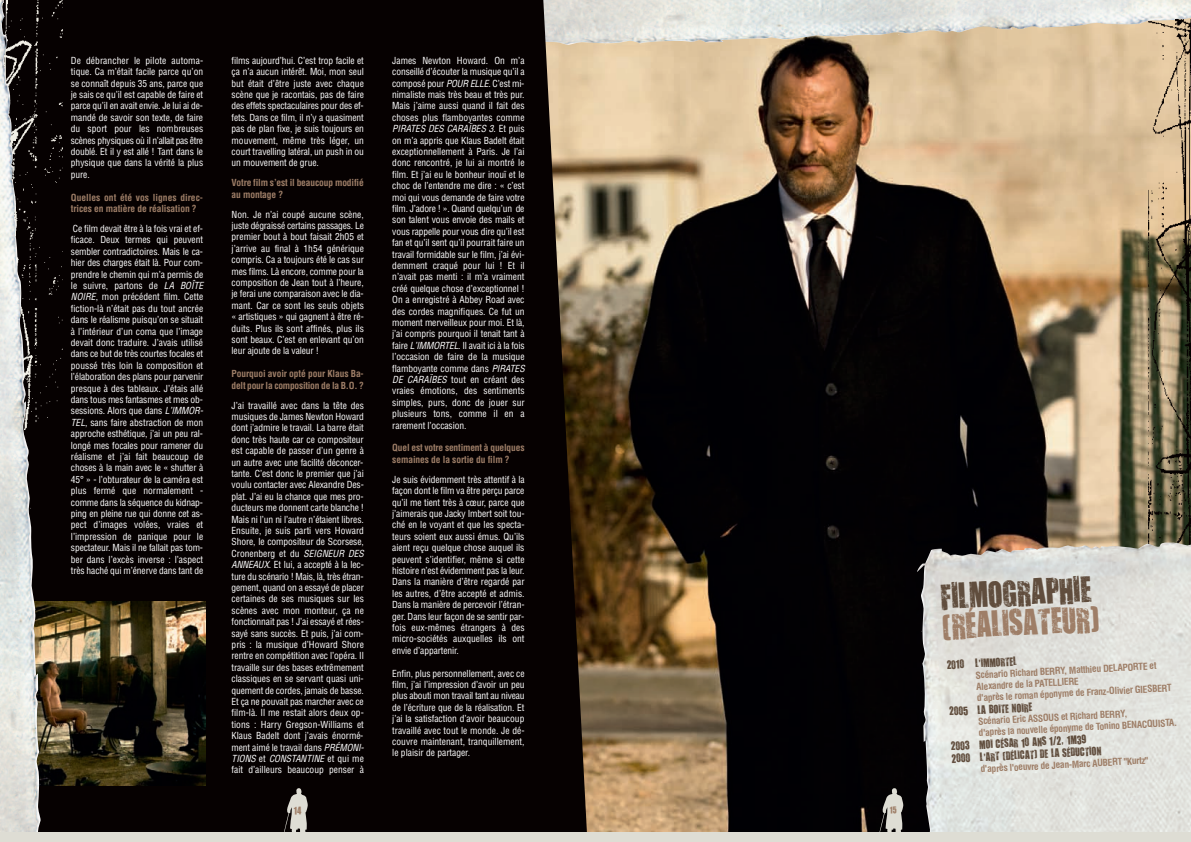
<style>
.page{position:relative;width:1191px;height:842px;background:#fff}
.page>*{position:absolute;margin:0;border:0;box-sizing:border-box;transform-origin:0 0}
.t1{font:30.1px "You Are Loved";color:#9e7e67}
.t2{font:30px "You Are Loved";color:#604d3d}
.t3{font:10px/12.5px "You Are Loved";color:#604d3d}
.t4{font:condensed 9.5px/11.4px "Helvetica";letter-spacing:-.01em;color:#fff;text-align:justify}
.t5{font:700 condensed 9.5px/11.4px "Helvetica";letter-spacing:-.01em;color:#9e7e67}
.t6{font:9px "You Are Loved";color:#9e7e67}
.t7{font:8px "You Are Loved";color:#9e7e67}
.s1{font-style:italic}
</style>
<div class="page">
<img style="left:588px;top:0;width:603px;height:833px">
<div style="left:0;top:0;width:588px;height:833px;background:#060101"></div>
<img style="left:1px;top:0;width:62px;height:430px">
<img style="left:1148px;top:20px;width:43px;height:529px">
<img style="left:963px;top:663px;width:228px;height:170px">
<img style="left:0;top:602px;width:205px;height:183px">
<svg style="left:863px;top:788px;width:60px;height:45px;background:#3f3d3b"></svg>
<svg style="left:267px;top:788px;width:60px;height:45px;background:#3d3937"></svg>
<div style="left:0;top:833px;width:1191px;height:9px;background:#deddd4"></div>
<p class="t4" style="left:71px;top:55px;width:134px">De débrancher le pilote automa&shy;tique. Ca m’était facile parce qu’on se connaît depuis 35 ans, parce que je sais ce qu’il est capable de faire et parce qu’il en avait envie. Je lui ai de&shy;mandé de savoir son texte, de faire du sport pour les nombreuses scènes physiques où il n’allait pas être doublé. Et il y est allé ! Tant dans le physique que dans la vérité la plus pure.</p>
<p class="t5" style="left:71px;top:192px;width:134px">Quelles ont été vos lignes direc&shy;trices en matière de réalisation ?</p>
<p class="t4" style="left:71px;top:223px;width:135px;text-align:left">Ce film devait être à la fois vrai et ef&shy;ficace. Deux termes qui peuvent sembler contradictoires. Mais le ca&shy;hier des charges était là. Pour com&shy;prendre le chemin qui m’a permis de le suivre, partons de <span class="s1">LA BOÎTE NOIRE</span>, mon précédent film. Cette fiction-là n’était pas du tout ancrée dans le réalisme puisqu’on se situait à l’intérieur d’un coma que l’image devait donc traduire. J’avais utilisé dans ce but de très courtes focales et poussé très loin la composition et l’élaboration des plans pour parvenir presque à des tableaux. J’étais allé dans tous mes fantasmes et mes ob&shy;sessions. Alors que dans <span class="s1">L’IMMOR-TEL</span>, sans faire abstraction de mon approche esthétique, j’ai un peu ral&shy;longé mes focales pour ramener du réalisme et j’ai fait beaucoup de choses à la main avec le « shutter à 45° » - l’obturateur de la caméra est plus fermé que normalement - comme dans la séquence du kidnap&shy;ping en pleine rue qui donne cet as&shy;pect d’images volées, vraies et l’impression de panique pour le spectateur. Mais il ne fallait pas tom&shy;ber dans l’excès inverse : l’aspect très haché qui m’énerve dans tant de</p>
<p class="t4" style="left:231px;top:55px;width:134px">films aujourd’hui. C’est trop facile et ça n’a aucun intérêt. Moi, mon seul but était d’être juste avec chaque scène que je racontais, pas de faire des effets spectaculaires pour des ef&shy;fets. Dans ce film, il n’y a quasiment pas de plan fixe, je suis toujours en mouvement, même très léger, un court travelling latéral, un push in ou un mouvement de grue.</p>
<p class="t5" style="left:231px;top:178px;width:134px">Votre film s’est il beaucoup modifié au montage ?</p>
<p class="t4" style="left:231px;top:209px;width:134px">Non. Je n’ai coupé aucune scène, juste dégraissé certains passages. Le premier bout à bout faisait 2h05 et j’arrive au final à 1h54 générique compris. Ca a toujours été le cas sur mes films. Là encore, comme pour la composition de Jean tout à l’heure, je ferai une comparaison avec le dia&shy;mant. Car ce sont les seuls objets « artistiques » qui gagnent à être ré&shy;duits. Plus ils sont affinés, plus ils sont beaux. C’est en enlevant qu’on leur ajoute de la valeur !</p>
<p class="t5" style="left:231px;top:369px;width:134px">Pourquoi avoir opté pour Klaus Ba&shy;delt pour la composition de la B.O. ?</p>
<p class="t4" style="left:231px;top:400px;width:135px;text-align:left">J’ai travaillé avec dans la tête des musiques de James Newton Howard dont j’admire le travail. La barre était donc très haute car ce compositeur est capable de passer d’un genre à un autre avec une facilité déconcer&shy;tante. C’est donc le premier que j’ai voulu contacter avec Alexandre Des&shy;plat. J’ai eu la chance que mes pro&shy;ducteurs me donnent carte blanche !<br>Mais ni l’un ni l’autre n’étaient libres.<br>Ensuite, je suis parti vers Howard Shore, le compositeur de Scorsese, Cronenberg et du <span class="s1">SEIGNEUR DES ANNEAUX</span>. Et lui, a accepté à la lec&shy;ture du scénario ! Mais, là, très étran&shy;gement, quand on a essayé de placer certaines de ses musiques sur les scènes avec mon monteur, ça ne fonctionnait pas ! J’ai essayé et rées&shy;sayé sans succès. Et puis, j’ai com&shy;pris : la musique d’Howard Shore rentre en compétition avec l’opéra. Il travaille sur des bases extrêmement classiques en se servant quasi uni&shy;quement de cordes, jamais de basse.<br>Et ça ne pouvait pas marcher avec ce film-là. Il me restait alors deux op&shy;tions : Harry Gregson-Williams et Klaus Badelt dont j’avais énormé&shy;ment aimé le travail dans <span class="s1">PRÉMONI-TIONS</span> e t <span class="s1">CONSTANTINE</span> e t q u i m e fait d’ailleurs beaucoup penser à</p>
<p class="t4" style="left:392px;top:55px;width:135px;text-align:left">James Newton Howard. On m’a conseillé d’écouter la musique qu’il a composé pour <span class="s1">POUR ELLE</span>. C’est mi&shy;nimaliste mais très beau et très pur.<br>Mais j’aime aussi quand il fait des choses plus flamboyantes comme <span class="s1">PIRATES DES CARAÏBES 3</span>. E t p u i s on m’a appris que Klaus Badelt était exceptionnellement à Paris. Je l’ai donc rencontré, je lui ai montré le film. Et j’ai eu le bonheur inouï et le choc de l’entendre me dire : « c’est moi qui vous demande de faire votre film. J’adore ! ». Quand quelqu’un de son talent vous envoie des mails et vous rappelle pour vous dire qu’il est fan et qu’il sent qu’il pourrait faire un travail formidable sur le film, j’ai évi&shy;demment craqué pour lui ! Et il n’avait pas menti : il m’a vraiment créé quelque chose d’exceptionnel !<br>On a enregistré à Abbey Road avec des cordes magnifiques. Ce fut un moment merveilleux pour moi. Et là, j’ai compris pourquoi il tenait tant à faire <span class="s1">L’IMMORTEL</span>. Il avait ici à la fois l’occasion de faire de la musique flamboyante comme dans <span class="s1">PIRATES DE CARAÏBES</span> tout en créant des vraies émotions, des sentiments simples, purs, donc de jouer sur plusieurs tons, comme il en a rarement l’occasion.</p>
<p class="t5" style="left:392px;top:443px;width:134px">Quel est votre sentiment à quelques semaines de la sortie du film ?</p>
<p class="t4" style="left:392px;top:474px;width:134px">Je suis évidemment très attentif à la façon dont le film va être perçu parce qu’il me tient très à cœur, parce que j’aimerais que Jacky Imbert soit tou&shy;ché en le voyant et que les specta&shy;teurs soient eux aussi émus. Qu’ils aient reçu quelque chose auquel ils peuvent s’identifier, même si cette histoire n’est évidemment pas la leur.<br>Dans la manière d’être regardé par les autres, d’être accepté et admis.<br>Dans la manière de percevoir l’étran&shy;ger. Dans leur façon de se sentir par&shy;fois eux-mêmes étrangers à des micro-sociétés auxquelles ils ont envie d’appartenir.</p>
<p class="t4" style="left:392px;top:668px;width:134px">Enfin, plus personnellement, avec ce film, j’ai l’impression d’avoir un peu plus abouti mon travail tant au niveau de l’écriture que de la réalisation. Et j’ai la satisfaction d’avoir beaucoup travaillé avec tout le monde. Je dé&shy;couvre maintenant, tranquillement, le plaisir de partager.</p>
<p class="t6" style="left:294px;top:804px;width:9px">14</p>
<p class="t7" style="left:890px;top:804px;width:8px">15</p>
<h2 class="t2" style="left:939px;top:577px;width:153px;rotate:-3deg">FILMOGRAPHIE</h2>
<h1 class="t1" style="left:940px;top:607px;width:159px;rotate:-3deg">(RÉALISATEUR)</h1>
<p class="t3" style="left:946px;top:658px;width:72px;rotate:-3deg">2010 L'IMMORTEL</p>
<p class="t5" style="left:975px;top:670px;width:196px;rotate:-3deg">Scénario Richard BERRY, Matthieu DELAPORTE et<br>Alexandre de la PATELLIERE<br>d'après le roman éponyme de Franz-Olivier GIESBERT</p>
<p class="t3" style="left:949px;top:705px;width:85px;rotate:-3deg">2005 LA BOITE NOIRE</p>
<p class="t5" style="left:978px;top:716px;width:200px;rotate:-3deg">Scénario Eric ASSOUS et Richard BERRY,<br>d'après la nouvelle éponyme de Tonino BENACQUISTA.</p>
<p class="t3" style="left:950px;top:739px;width:151px;rotate:-3deg">2003 MOI CÉSAR 10 ANS 1/2, 1M39<br>2000 L'ART (DÉLICAT) DE LA SÉDUCTION</p>
<p class="t5" style="left:980px;top:764px;width:169px;rotate:-3deg">d'après l'oeuvre de Jean-Marc AUBERT "Kurtz"</p>
</div>
